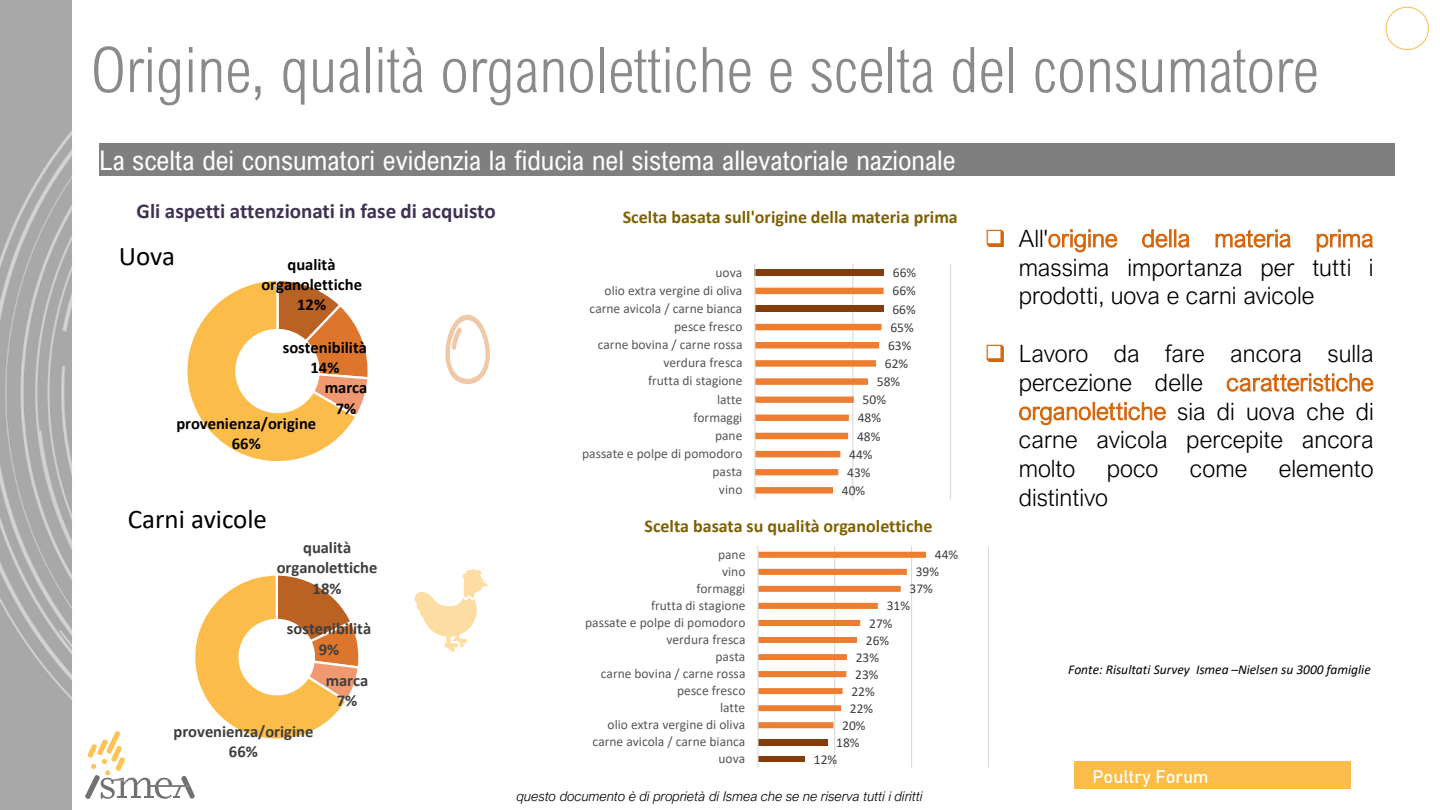
<style>
.page{position:relative;width:1440px;height:810px;background:#fff}
.page>*{position:absolute;margin:0;border:0;box-sizing:border-box;transform-origin:0 0}
.t1{font:300 63px "Arial Nova Cond";color:#8a898c}
.t2{font:27px "Arial Nova Cond";color:#fff}
.t3{font:27px "Calibri";color:#000}
.t4{font:300 24px/28.8px "Arial Nova";color:#000;text-align:justify}
.t5{font:700 21px "Calibri";color:#403152}
.t6{font:700 18px "Calibri";color:#7f6000}
.t7{font:18px "Bahnschrift";color:#fff}
.t8{font:700 16.5px/20.1px "Calibri";color:#000;text-align:center}
.t9{font:700 16.5px/20.1px "Calibri";color:#3e3e3e;text-align:center}
.t10{font:13.5px "Calibri";color:#575757}
.t11{font:13.5px "Calibri";color:#3e3e3e}
.t12{font:italic 300 13.5px "Arial Nova";color:#000}
.t13{font:italic 13.5px "Calibri";color:#000}
.s1{color:#d4650a}
</style>
<div class="page">
<img style="left:86px;top:790px;width:2px;height:8px">
<svg style="left:1385px;top:6px;width:44px;height:45px"></svg>
<img style="left:0;top:0;width:73px;height:810px">
<svg style="left:187px;top:281px;width:181px;height:181px"></svg>
<div style="left:1074px;top:761px;width:277px;height:27px;background:#fbbc4a"></div>
<div style="left:99px;top:143px;width:1296px;height:33px;background:#7f7f7f"></div>
<svg style="left:445px;top:314px;width:45px;height:71px"></svg>
<hr style="left:852px;top:264px;width:1px;height:235px;background:#dadada">
<hr style="left:950px;top:264px;width:1px;height:235px;background:#dadada">
<div style="left:755px;top:269px;width:129px;height:7px;background:#843c0c"></div>
<svg style="left:755px;top:288px;width:129px;height:206px"></svg>
<hr style="left:754px;top:264px;width:1px;height:235px;background:#dadada">
<hr style="left:834px;top:546px;width:1px;height:222px;background:#dadada">
<hr style="left:911px;top:546px;width:1px;height:222px;background:#dadada">
<hr style="left:988px;top:546px;width:1px;height:222px;background:#dadada">
<div style="left:758px;top:739px;width:69px;height:6px;background:#843c0c"></div>
<div style="left:758px;top:756px;width:47px;height:6px;background:#843c0c"></div>
<svg style="left:759px;top:552px;width:167px;height:176px"></svg>
<hr style="left:757px;top:546px;width:2px;height:222px;background:#dadada">
<svg style="left:88px;top:575px;width:271px;height:224px"></svg>
<svg style="left:414px;top:569px;width:75px;height:83px"></svg>
<h1 class="t1" style="left:91px;top:31px;width:1229px">Origine, qualità organolettiche e scelta del consumatore</h1>
<p class="t2" style="left:99px;top:144px;width:858px">La scelta dei consumatori evidenzia la fiducia nel sistema allevatoriale nazionale</p>
<p class="t5" style="left:137px;top:196px;width:361px">Gli aspetti attenzionati in fase di acquisto</p>
<p class="t3" style="left:119px;top:237px;width:58px">Uova</p>
<p class="t8" style="left:261px;top:254px;width:102px">qualità organolettiche<br>12%</p>
<p class="t8" style="left:283px;top:337px;width:86px">sostenibilità<br>14%</p>
<p class="t8" style="left:325px;top:378px;width:44px">marca<br>7%</p>
<p class="t8" style="left:176px;top:413px;width:141px">provenienza/origine<br>66%</p>
<p class="t3" style="left:128px;top:500px;width:141px">Carni avicole</p>
<p class="t9" style="left:277px;top:538px;width:102px">qualità organolettiche<br>18%</p>
<p class="t9" style="left:287px;top:619px;width:86px">sostenibilità<br>9%</p>
<p class="t9" style="left:326px;top:670px;width:44px">marca<br>7%</p>
<p class="t9" style="left:174px;top:721px;width:141px">provenienza/origine<br>66%</p>
<p class="t6" style="left:623px;top:205px;width:337px">Scelta basata sull'origine della materia prima</p>
<p class="t10" style="left:716px;top:263px;width:28px">uova</p>
<p class="t10" style="left:605px;top:281px;width:139px">olio extra vergine di oliva</p>
<p class="t10" style="left:590px;top:299px;width:154px">carne avicola / carne bianca</p>
<p class="t10" style="left:674px;top:317px;width:70px">pesce fresco</p>
<p class="t10" style="left:598px;top:335px;width:146px">carne bovina / carne rossa</p>
<p class="t10" style="left:663px;top:353px;width:81px">verdura fresca</p>
<p class="t10" style="left:648px;top:372px;width:96px">frutta di stagione</p>
<p class="t10" style="left:717px;top:390px;width:27px">latte</p>
<p class="t10" style="left:693px;top:408px;width:50px">formaggi</p>
<p class="t10" style="left:715px;top:426px;width:29px">pane</p>
<p class="t10" style="left:582px;top:444px;width:162px">passate e polpe di pomodoro</p>
<p class="t10" style="left:713px;top:462px;width:31px">pasta</p>
<p class="t10" style="left:719px;top:480px;width:25px">vino</p>
<p class="t11" style="left:893px;top:263px;width:25px">66%</p>
<p class="t11" style="left:892px;top:282px;width:25px">66%</p>
<p class="t11" style="left:892px;top:300px;width:25px">66%</p>
<p class="t11" style="left:890px;top:318px;width:25px">65%</p>
<p class="t11" style="left:888px;top:336px;width:25px">63%</p>
<p class="t11" style="left:885px;top:354px;width:25px">62%</p>
<p class="t11" style="left:877px;top:372px;width:25px">58%</p>
<p class="t11" style="left:863px;top:390px;width:25px">50%</p>
<p class="t11" style="left:858px;top:409px;width:25px">48%</p>
<p class="t11" style="left:857px;top:427px;width:25px">48%</p>
<p class="t11" style="left:849px;top:445px;width:25px">44%</p>
<p class="t11" style="left:847px;top:463px;width:25px">43%</p>
<p class="t11" style="left:842px;top:481px;width:25px">40%</p>
<p class="t6" style="left:645px;top:513px;width:289px">Scelta basata su qualità organolettiche</p>
<p class="t10" style="left:718px;top:545px;width:29px">pane</p>
<p class="t10" style="left:722px;top:562px;width:25px">vino</p>
<p class="t10" style="left:696px;top:579px;width:50px">formaggi</p>
<p class="t10" style="left:651px;top:596px;width:96px">frutta di stagione</p>
<p class="t10" style="left:585px;top:613px;width:162px">passate e polpe di pomodoro</p>
<p class="t10" style="left:666px;top:630px;width:81px">verdura fresca</p>
<p class="t10" style="left:716px;top:647px;width:31px">pasta</p>
<p class="t10" style="left:601px;top:664px;width:146px">carne bovina / carne rossa</p>
<p class="t10" style="left:677px;top:681px;width:70px">pesce fresco</p>
<p class="t10" style="left:720px;top:698px;width:27px">latte</p>
<p class="t10" style="left:608px;top:715px;width:139px">olio extra vergine di oliva</p>
<p class="t10" style="left:593px;top:732px;width:154px">carne avicola / carne bianca</p>
<p class="t10" style="left:719px;top:749px;width:28px">uova</p>
<p class="t11" style="left:935px;top:545px;width:25px">44%</p>
<p class="t11" style="left:916px;top:563px;width:25px">39%</p>
<p class="t11" style="left:910px;top:580px;width:25px">37%</p>
<p class="t11" style="left:887px;top:597px;width:25px">31%</p>
<p class="t11" style="left:869px;top:614px;width:25px">27%</p>
<p class="t11" style="left:866px;top:631px;width:25px">26%</p>
<p class="t11" style="left:856px;top:648px;width:25px">23%</p>
<p class="t11" style="left:855px;top:665px;width:25px">23%</p>
<p class="t11" style="left:851px;top:682px;width:25px">22%</p>
<p class="t11" style="left:850px;top:699px;width:25px">22%</p>
<p class="t11" style="left:842px;top:716px;width:25px">20%</p>
<p class="t11" style="left:836px;top:733px;width:25px">18%</p>
<p class="t11" style="left:814px;top:750px;width:25px">12%</p>
<p class="t12" style="left:517px;top:789px;width:407px">questo documento è di proprietà di Ismea che se ne riserva tutti i diritti</p>
<p class="t4" style="left:1019px;top:224px;width:357px;text-indent:-34px"><span class="s1">❑</span> All'<span class="s1">origine della materia prima </span>massima importanza per tutti i prodotti, uova e carni avicole</p>
<p class="t4" style="left:1019px;top:339px;width:357px;text-indent:-34px"><span class="s1">❑</span> Lavoro da fare ancora sulla percezione delle <span class="s1">caratteristiche organolettiche</span> sia di uova che di carne avicola percepite ancora molto</p>
<p class="t4" style="left:1107px;top:454px;width:53px">poco</p>
<p class="t4" style="left:1190px;top:454px;width:59px">come</p>
<p class="t4" style="left:1279px;top:454px;width:96px">elemento</p>
<p class="t4" style="left:1019px;top:483px;width:91px">distintivo</p>
<p class="t13" style="left:1068px;top:660px;width:304px">Fonte: Risultati Survey Ismea –Nielsen su 3000 famiglie</p>
<h3 class="t7" style="left:1092px;top:763px;width:118px">Poultry Forum</h3>
</div>
